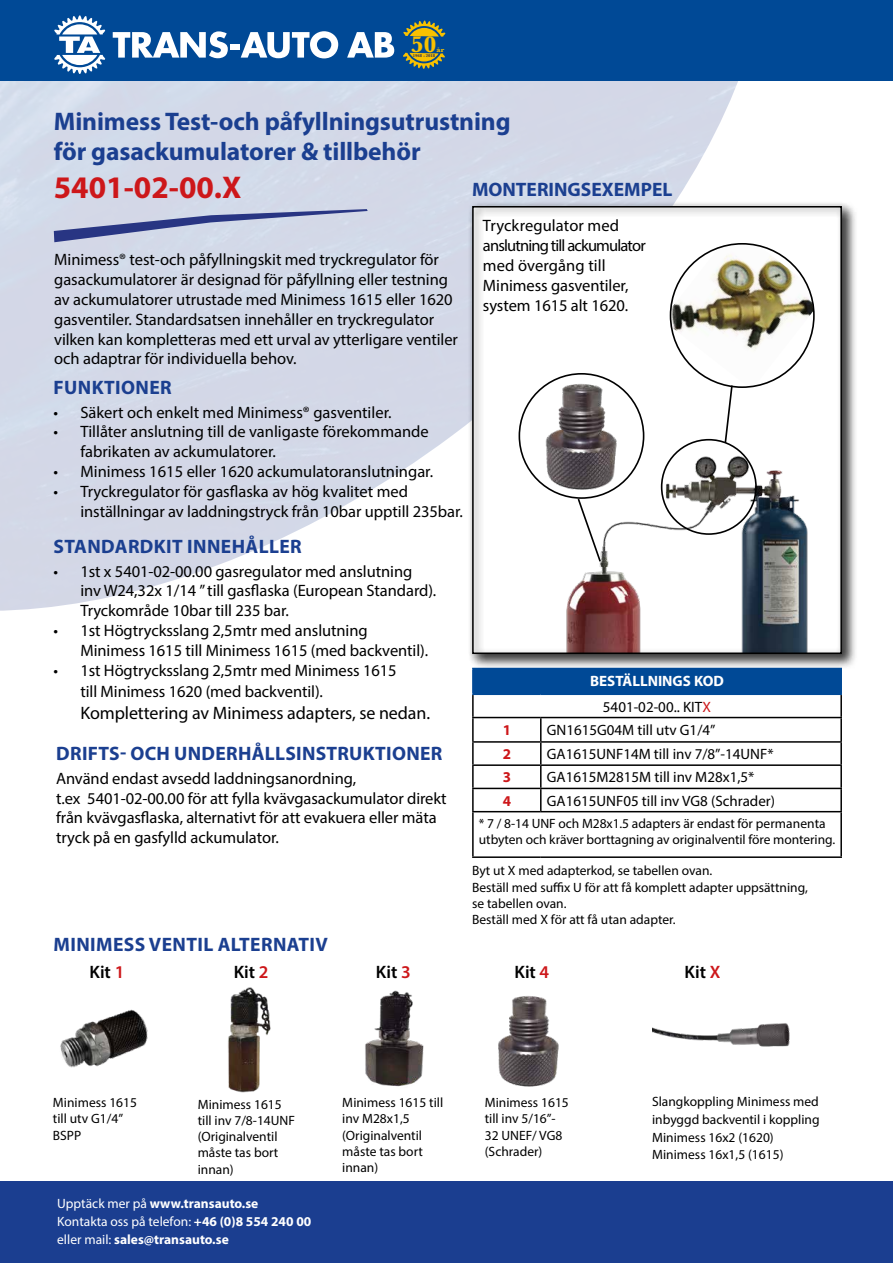
<style>
.page{position:relative;width:893px;height:1263px;background:#fff}
.page>*{position:absolute;margin:0;border:0;box-sizing:border-box;transform-origin:0 0}
.t1{font:700 31.5px "Myriad Pro";color:#cd171a}
.t2{font:700 25.5px/30.6px "Myriad Pro";letter-spacing:-.005em;color:#1b3f90}
.t3{font:700 23.4px "Baskerville";color:#f8c100}
.t4{font:700 19.5px "Myriad Pro";letter-spacing:.015em;color:#1b3f90}
.t5{font:18px "Myriad Pro";letter-spacing:-.005em;color:#000}
.t6{font:600 18px "Myriad Pro";color:#000}
.t7{font:16.5px/19.8px "Myriad Pro";letter-spacing:-.005em;color:#000}
.t8{font:15px "Myriad Pro";color:#000}
.t9{font:700 15px/25.8px "Myriad Pro";color:#fff;text-align:center}
.t10{font:700 15px "Myriad Pro";color:#cd171a}
.t11{font:13.5px/16.2px "Myriad Pro";color:#000}
.t12{font:700 13.5px/18px "Myriad Pro";color:#fff}
.t13{font:700 7.35px "Baskerville";color:#f8c100}
.t14{font:700 4.35px "Baskerville";color:#2f3156}
.s1{font-weight:400;color:#000}
.s2{font-weight:400;color:#cd171a}
.s3{color:#cd171a}
.s4{font-weight:400}
</style>
<div class="page">
<div style="left:0;top:1181px;width:893px;height:82px;background:#1b3e90"></div>
<div style="left:0;top:0;width:893px;height:81px;background:#004996"></div>
<svg style="left:54px;top:16px;width:51px;height:58px"></svg>
<svg style="left:113px;top:31px;width:115px;height:27px"></svg>
<div style="left:231px;top:44px;width:9px;height:5px;background:#fff"></div>
<svg style="left:241px;top:31px;width:97px;height:27px"></svg>
<svg style="left:347px;top:32px;width:47px;height:26px"></svg>
<svg style="left:403px;top:21px;width:42px;height:16px"></svg>
<svg style="left:403px;top:53px;width:42px;height:16px"></svg>
<svg style="left:54px;top:209px;width:314px;height:33px;background:#afb6d2"></svg>
<img style="left:653px;top:1023px;width:137px;height:24px">
<img style="left:60px;top:1009px;width:88px;height:59px">
<img style="left:228px;top:987px;width:43px;height:106px">
<img style="left:365px;top:990px;width:59px;height:97px">
<img style="left:498px;top:996px;width:61px;height:91px">
<div style="left:467px;top:201px;width:386px;height:464px;background:#000;opacity:.75"></div>
<div style="left:472px;top:206px;width:370px;height:448px;border:2px solid #000"></div>
<img style="left:540px;top:374px;width:90px;height:120px">
<div style="left:661px;top:439px;width:96px;height:96px;border:2px solid #000;border-radius:50%"></div>
<img style="left:670px;top:244px;width:144px;height:143px">
<svg style="left:576px;top:497px;width:26px;height:66px"></svg>
<svg style="left:723px;top:384px;width:11px;height:61px"></svg>
<div style="left:473px;top:668px;width:368px;height:26px;background:#004996"></div>
<hr style="left:472px;top:695px;width:2px;height:22px;background:#000">
<hr style="left:840px;top:695px;width:2px;height:22px;background:#000">
<hr style="left:472px;top:717px;width:69px;height:1px;background:#000">
<hr style="left:472px;top:718px;width:2px;height:23px;background:#000">
<hr style="left:541px;top:717px;width:301px;height:1px;background:#000">
<hr style="left:540px;top:718px;width:2px;height:23px;background:#000">
<hr style="left:840px;top:718px;width:2px;height:23px;background:#000">
<hr style="left:472px;top:741px;width:69px;height:2px;background:#000">
<hr style="left:472px;top:743px;width:2px;height:21px;background:#000">
<hr style="left:541px;top:741px;width:301px;height:2px;background:#000">
<hr style="left:540px;top:743px;width:2px;height:21px;background:#000">
<hr style="left:840px;top:743px;width:2px;height:21px;background:#000">
<hr style="left:472px;top:764px;width:69px;height:2px;background:#000">
<hr style="left:472px;top:766px;width:2px;height:22px;background:#000">
<hr style="left:541px;top:764px;width:301px;height:2px;background:#000">
<hr style="left:540px;top:766px;width:2px;height:22px;background:#000">
<hr style="left:840px;top:766px;width:2px;height:22px;background:#000">
<hr style="left:472px;top:788px;width:69px;height:1px;background:#000">
<hr style="left:472px;top:789px;width:2px;height:22px;background:#000">
<hr style="left:541px;top:788px;width:301px;height:1px;background:#000">
<hr style="left:540px;top:789px;width:2px;height:22px;background:#000">
<hr style="left:840px;top:789px;width:2px;height:22px;background:#000">
<hr style="left:472px;top:811px;width:69px;height:1px;background:#000">
<hr style="left:472px;top:812px;width:2px;height:44px;background:#000">
<hr style="left:541px;top:811px;width:301px;height:1px;background:#000">
<hr style="left:840px;top:812px;width:2px;height:44px;background:#000">
<hr style="left:472px;top:856px;width:69px;height:2px;background:#000">
<hr style="left:541px;top:856px;width:301px;height:2px;background:#000">
<hr style="left:472px;top:668px;width:69px;height:1px;background:#004996">
<hr style="left:472px;top:669px;width:2px;height:24px;background:#004996">
<hr style="left:541px;top:668px;width:301px;height:1px;background:#004996">
<hr style="left:840px;top:669px;width:2px;height:24px;background:#004996">
<hr style="left:472px;top:693px;width:69px;height:2px;background:#004996">
<hr style="left:541px;top:693px;width:301px;height:2px;background:#004996">
<h3 class="t3" style="left:411px;top:28px;width:27px">50</h3>
<p class="t13" style="left:437px;top:45px;width:9px">år</p>
<p class="t14" style="left:413px;top:53px;width:24px">1968 - 2018</p>
<h2 class="t2" style="left:54px;top:105px;width:458px">Minimess Test-och påfyllningsutrustning för gasackumulatorer &amp; tillbehör</h2>
<h1 class="t1" style="left:54px;top:167px;width:189px">5401-02-00.X</h1>
<p class="t4" style="left:472px;top:177px;width:202px">MONTERINGSEXEMPEL</p>
<p class="t7" style="left:483px;top:216px;width:164px">Tryckregulator med anslutning till ackumulator med övergång till<br>Minimess gasventiler, system 1615 alt 1620.</p>
<p class="t7" style="left:54px;top:250px;width:405px">Minimess® test-och påfyllningskit med tryckregulator för gasackumulatorer är designad för påfyllning eller testning av ackumulatorer utrustade med Minimess 1615 eller 1620 gasventiler. Standardsatsen innehåller en tryckregulator vilken kan kompletteras med ett urval av ytterligare ventiler och adaptrar för individuella behov.</p>
<p class="t4" style="left:54px;top:374px;width:120px">FUNKTIONER</p>
<p class="t7" style="left:53px;top:402px;width:340px">• Säkert och enkelt med Minimess® gasventiler.</p>
<p class="t7" style="left:80px;top:422px;width:350px;text-indent:-27px">• Tillåter anslutning till de vanligaste förekommande fabrikaten av ackumulatorer.</p>
<p class="t7" style="left:53px;top:461px;width:381px">• Minimess 1615 eller 1620 ackumulatoranslutningar.</p>
<p class="t7" style="left:80px;top:481px;width:384px;text-indent:-27px">• Tryckregulator för gasflaska av hög kvalitet med inställningar av laddningstryck från 10bar upptill 235bar.</p>
<p class="t4" style="left:54px;top:533px;width:250px">STANDARDKIT INNEHÅLLER</p>
<p class="t7" style="left:80px;top:561px;width:358px;text-indent:-27px">• 1st x 5401-02-00.00 gasregulator med anslutning inv W24,32x 1/14 ” till gasflaska (European Standard).<br>Tryckområde 10bar till 235 bar.</p>
<p class="t7" style="left:80px;top:620px;width:349px;text-indent:-27px">• 1st Högtrycksslang 2,5mtr med anslutning<br>Minimess 1615 till Minimess 1615 (med backventil).</p>
<p class="t7" style="left:80px;top:659px;width:318px;line-height:21.6px;text-indent:-27px">• 1st Högtrycksslang 2,5mtr med Minimess 1615 till Minimess 1620 (med backventil).</p>
<p class="t5" style="left:80px;top:702px;width:351px">Komplettering av Minimess adapters, se nedan.</p>
<p class="t4" style="left:56px;top:740px;width:388px">DRIFTS- OCH UNDERHÅLLSINSTRUKTIONER</p>
<p class="t7" style="left:56px;top:768px;width:392px">Använd endast avsedd laddningsanordning,<br>t.ex 5401-02-00.00 för att fylla kvävgasackumulator direkt från kvävgasflaska, alternativt för att evakuera eller mäta tryck på en gasfylld ackumulator.</p>
<p class="t9" style="left:590px;top:667px;width:135px">BESTÄLLNINGS KOD<br><span class="s1">5401-02-00.. KIT</span><span class="s2">X</span></p>
<p class="t10" style="left:503px;top:720px;width:10px">1</p>
<p class="t8" style="left:547px;top:720px;width:170px">GN1615G04M till utv G1/4”</p>
<p class="t10" style="left:503px;top:744px;width:10px">2</p>
<p class="t8" style="left:547px;top:745px;width:228px">GA1615UNF14M till inv 7/8”-14UNF*</p>
<p class="t10" style="left:503px;top:767px;width:10px">3</p>
<p class="t8" style="left:547px;top:768px;width:209px">GA1615M2815M till inv M28x1,5*</p>
<p class="t10" style="left:503px;top:791px;width:10px">4</p>
<p class="t8" style="left:547px;top:791px;width:230px">GA1615UNF05 till inv VG8 (Schrader)</p>
<p class="t11" style="left:479px;top:815px;width:358px">* 7 / 8-14 UNF och M28x1.5 adapters är endast för permanenta utbyten och kräver borttagning av originalventil före montering.</p>
<p class="t11" style="left:472px;top:862px;width:337px">Byt ut X med adapterkod, se tabellen ovan.<br>Beställ med suffix U för att få komplett adapter uppsättning, se tabellen ovan.<br>Beställ med X för att få utan adapter.</p>
<p class="t4" style="left:54px;top:932px;width:276px">MINIMESS VENTIL ALTERNATIV</p>
<p class="t6" style="left:89px;top:961px;width:36px">Kit <span class="s3">1</span></p>
<p class="t6" style="left:234px;top:961px;width:36px">Kit <span class="s3">2</span></p>
<p class="t6" style="left:376px;top:961px;width:36px">Kit <span class="s3">3</span></p>
<p class="t6" style="left:514px;top:961px;width:36px">Kit <span class="s3">4</span></p>
<p class="t6" style="left:685px;top:961px;width:37px">Kit <span class="s3">X</span></p>
<p class="t11" style="left:53px;top:1094px;width:86px">Minimess 1615 till utv G1/4”<br>BSPP</p>
<p class="t11" style="left:198px;top:1096px;width:99px">Minimess 1615 till inv 7/8-14UNF (Originalventil måste tas bort innan)</p>
<p class="t11" style="left:342px;top:1094px;width:102px">Minimess 1615 till inv M28x1,5 (Originalventil måste tas bort innan)</p>
<p class="t11" style="left:485px;top:1094px;width:86px">Minimess 1615 till inv 5/16”-<br>32 UNEF/ VG8 (Schrader)</p>
<p class="t12" style="left:57px;top:1193px;width:256px"><span class="s4">Upptäck mer på</span> www.transauto.se<br><span class="s4">Kontakta oss på telefon:</span> +46 (0)8 554 240 00 <span class="s4">eller mail:</span> sales@transauto.se</p>
<p class="t11" style="left:652px;top:1093px;width:169px;line-height:18px;text-align:justify">Slangkoppling Minimess med inbyggd backventil i koppling Minimess 16x2 (1620)</p>
<p class="t11" style="left:652px;top:1146px;width:133px">Minimess 16x1,5 (1615)</p>
</div>
